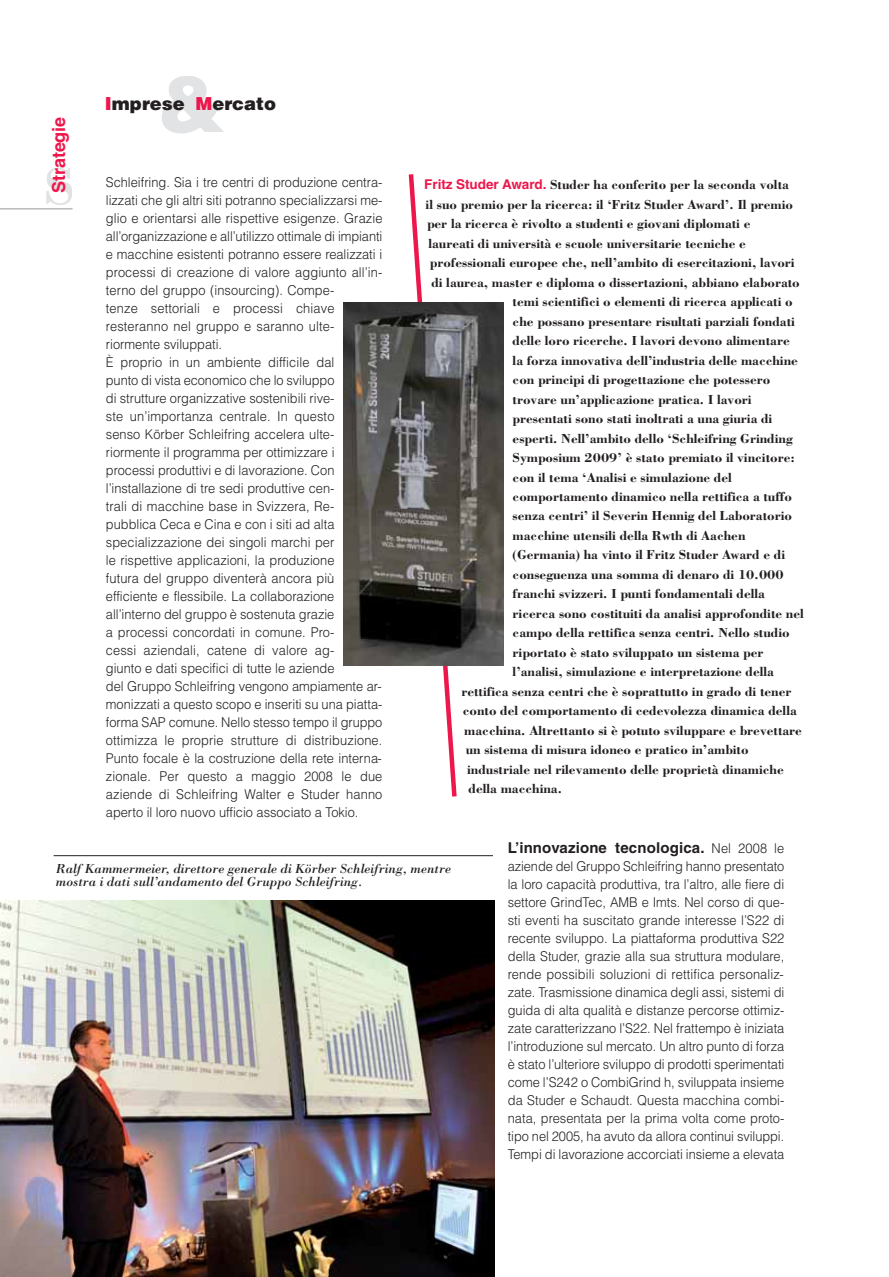
<style>
.page{position:relative;width:889px;height:1277px;background:#fff}
.page>*{position:absolute;margin:0;border:0;box-sizing:border-box;transform-origin:0 0}
.t1{font:900 18px "Helvetica LT";color:#231f20}
.t2{font:700 18px "Helvetica LT";color:#ed174c}
.t3{font:700 15px "Helvetica LT";letter-spacing:.01em;color:#231f20}
.t4{font:300 13.5px/18px "Helvetica LT";color:#231f20;text-align:justify;scale:.95 1}
.t5{font:700 13.5px "Bodoni LT";color:#231f20}
.t6{font:italic 13.5px/13.5px "Bodoni LT";color:#231f20}
.s1{color:#ed174c}
.s2{font-family:"Helvetica LT";color:#ed174c}
.s3{font-weight:300;font-size:13.5px}
</style>
<div class="page">
<svg style="left:162px;top:76px;width:62px;height:57px"></svg>
<hr style="left:0;top:208px;width:73px;height:1px;background:#939598">
<svg style="left:46px;top:168px;width:26px;height:37px"></svg>
<img style="left:0;top:901px;width:494px;height:376px">
<svg style="left:406px;top:174px;width:53px;height:623px"></svg>
<img style="left:343px;top:302px;width:160px;height:363px">
<hr style="left:54px;top:855px;width:439px;height:1px;background:#231f20">
<h1 class="t2" style="left:52px;top:193px;width:78px;rotate:-90deg">Strategie</h1>
<h1 class="t1" style="left:105px;top:95px;width:173px"><span class="s1">I</span>mprese <span class="s1">M</span>ercato</h1>
<p class="t4" style="left:106px;top:174px;width:292px;text-align:left">Schleifring. Sia i tre centri di produzione centra&shy;lizzati che gli altri siti potranno specializzarsi me&shy;glio e orientarsi alle rispettive esigenze. Grazie all’organizzazione e all’utilizzo ottimale di impianti e macchine esistenti potranno essere realizzati i processi di creazione di valore aggiunto all’in&shy;terno del gruppo (insourcing). Compe-<br>tenze settoriali e processi chiave resteranno nel gruppo e saranno ulte&shy;riormente sviluppati.<br>È proprio in un ambiente difficile dal<br>punto di vista economico che lo sviluppo<br>di strutture organizzative sostenibili rive-<br>ste un’importanza centrale. In questo<br>senso Körber Schleifring accelera ulte&shy;riormente il programma per ottimizzare i processi produttivi e di lavorazione. Con l’installazione di tre sedi produttive cen-<br>trali di macchine base in Svizzera, Re&shy;pubblica Ceca e Cina e con i siti ad alta specializzazione dei singoli marchi per<br>le rispettive applicazioni, la produzione<br>futura del gruppo diventerà ancora più efficiente e flessibile. La collaborazione all’interno del gruppo è sostenuta grazie<br>a processi concordati in comune. Pro-<br>cessi aziendali, catene di valore ag-<br>giunto e dati specifici di tutte le aziende<br>del Gruppo Schleifring vengono ampiamente ar&shy;monizzati a questo scopo e inseriti su una piatta&shy;forma SAP comune. Nello stesso tempo il gruppo ottimizza le proprie strutture di distribuzione.<br>Punto focale è la costruzione della rete interna&shy;zionale. Per questo a maggio 2008 le due aziende di Schleifring Walter e Studer hanno aperto il loro nuovo ufficio associato a Tokio.</p>
<p class="t5" style="left:424px;top:179px;width:366px"><span class="s2">Fritz Studer Award.</span> Studer ha conferito per la seconda volta</p>
<p class="t5" style="left:425px;top:199px;width:369px">il suo premio per la ricerca: il ‘Fritz Studer Award’. Il premio</p>
<p class="t5" style="left:427px;top:218px;width:325px">per la ricerca è rivolto a studenti e giovani diplomati e</p>
<p class="t5" style="left:428px;top:238px;width:319px">laureati di università e scuole universitarie tecniche e</p>
<p class="t5" style="left:430px;top:257px;width:366px">professionali europee che, nell’ambito di esercitazioni, lavori</p>
<p class="t5" style="left:431px;top:277px;width:370px">di laurea, master e diploma o dissertazioni, abbiano elaborato</p>
<p class="t5" style="left:512px;top:296px;width:281px">temi scientifici o elementi di ricerca applicati o</p>
<p class="t5" style="left:512px;top:316px;width:284px">che possano presentare risultati parziali fondati</p>
<p class="t5" style="left:512px;top:335px;width:278px">delle loro ricerche. I lavori devono alimentare</p>
<p class="t5" style="left:512px;top:355px;width:287px">la forza innovativa dell’industria delle macchine</p>
<p class="t5" style="left:512px;top:374px;width:259px">con principi di progettazione che potessero</p>
<p class="t5" style="left:512px;top:394px;width:240px">trovare un’applicazione pratica. I lavori</p>
<p class="t5" style="left:512px;top:413px;width:261px">presentati sono stati inoltrati a una giuria di</p>
<p class="t5" style="left:512px;top:433px;width:281px">esperti. Nell’ambito dello ‘Schleifring Grinding</p>
<p class="t5" style="left:512px;top:452px;width:284px">Symposium 2009’ è stato premiato il vincitore:</p>
<p class="t5" style="left:512px;top:472px;width:221px">con il tema ‘Analisi e simulazione del</p>
<p class="t5" style="left:512px;top:491px;width:281px">comportamento dinamico nella rettifica a tuffo</p>
<p class="t5" style="left:512px;top:511px;width:281px">senza centri’ il Severin Hennig del Laboratorio</p>
<p class="t5" style="left:512px;top:530px;width:234px">macchine utensili della Rwth di Aachen</p>
<p class="t5" style="left:512px;top:550px;width:274px">(Germania) ha vinto il Fritz Studer Award e di</p>
<p class="t5" style="left:512px;top:569px;width:272px">conseguenza una somma di denaro di 10.000</p>
<p class="t5" style="left:512px;top:589px;width:254px">franchi svizzeri. I punti fondamentali della</p>
<p class="t5" style="left:512px;top:608px;width:293px">ricerca sono costituiti da analisi approfondite nel</p>
<p class="t5" style="left:512px;top:628px;width:278px">campo della rettifica senza centri. Nello studio</p>
<p class="t5" style="left:512px;top:647px;width:252px">riportato è stato sviluppato un sistema per</p>
<p class="t5" style="left:512px;top:667px;width:263px">l’analisi, simulazione e interpretazione della</p>
<p class="t5" style="left:461px;top:686px;width:331px">rettifica senza centri che è soprattutto in grado di tener</p>
<p class="t5" style="left:463px;top:706px;width:335px">conto del comportamento di cedevolezza dinamica della</p>
<p class="t5" style="left:464px;top:725px;width:339px">macchina. Altrettanto si è potuto sviluppare e brevettare</p>
<p class="t5" style="left:465px;top:745px;width:284px">un sistema di misura idoneo e pratico in’ambito</p>
<p class="t5" style="left:467px;top:764px;width:318px">industriale nel rilevamento delle proprietà dinamiche</p>
<p class="t5" style="left:468px;top:784px;width:95px">della macchina.</p>
<p class="t6" style="left:56px;top:862px;width:396px">Ralf Kammermeier, direttore generale di Körber Schleifring, mentre mostra i dati sull’andamento del Gruppo Schleifring.</p>
<p class="t3" style="left:507px;top:842px;width:278px">L’innovazione tecnologica. <span class="s3">Nel 2008 le</span></p>
<p class="t4" style="left:507px;top:858px;width:292px">aziende del Gruppo Schleifring hanno presentato la loro capacità produttiva, tra l’altro, alle fiere di settore GrindTec, AMB e Imts. Nel corso di que&shy;sti eventi ha suscitato grande interesse l’S22 di recente sviluppo. La piattaforma produttiva S22 della Studer, grazie alla sua struttura modulare, rende possibili soluzioni di rettifica personaliz&shy;zate. Trasmissione dinamica degli assi, sistemi di guida di alta qualità e distanze percorse ottimiz&shy;zate caratterizzano l’S22. Nel frattempo è iniziata l’introduzione sul mercato. Un altro punto di forza è stato l’ulteriore sviluppo di prodotti sperimentati come l’S242 o CombiGrind h, sviluppata insieme da Studer e Schaudt. Questa macchina combi&shy;nata, presentata per la prima volta come proto&shy;tipo nel 2005, ha avuto da allora continui sviluppi.<br>Tempi di lavorazione accorciati insieme a elevata</p>
</div>
